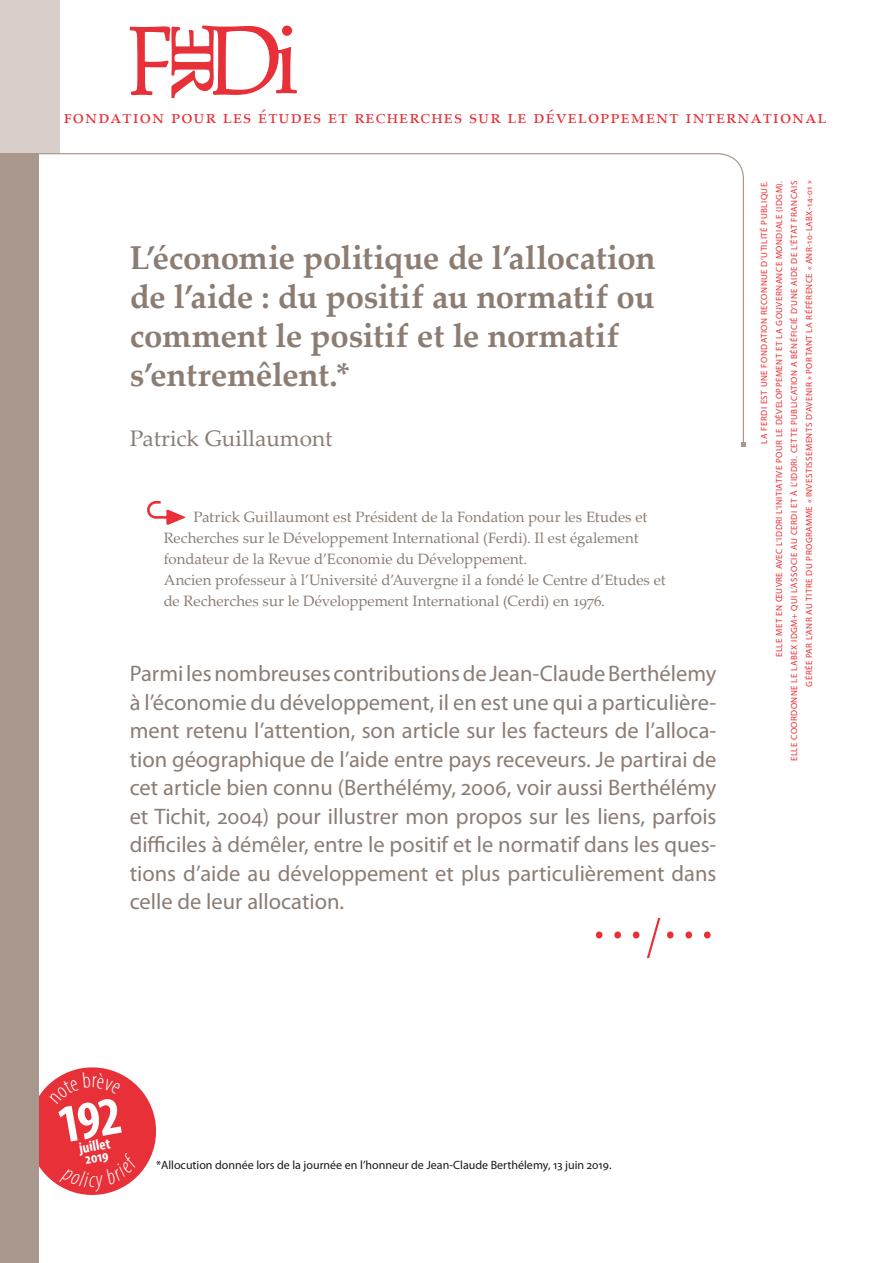
<style>
.page{position:relative;width:893px;height:1263px;background:#fff}
.page>*{position:absolute;margin:0;border:0;box-sizing:border-box;transform-origin:0 0}
.t1{font:55.5px "Myriad Pro";color:#e73037}
.t2{font:700 33px/39px "Palatino Linotype";letter-spacing:-.01em;color:#8c7d73}
.t3{font:22.5px/28.5px "Myriad Pro";color:#8c7d73;text-align:justify}
.t4{font:22.5px "Palatino Linotype";color:#8c7d73}
.t5{font:19.5px "Palatino Linotype";letter-spacing:.05em;color:#e73037}
.t6{font:15px/21px "Palatino Linotype";color:#8c7d73}
.t7{font:700 condensed 15px/12px "Myriad Pro";color:#fff}
.t8{font:12px "Myriad Pro";color:#181816}
.t9{font:9px/15px "Myriad Pro";letter-spacing:.05em;color:#e73037;text-align:right}
.s1{font-weight:300;font-stretch:condensed}
</style>
<div class="page">
<svg style="left:130px;top:25px;width:167px;height:73px"></svg>
<div style="left:0;top:0;width:60px;height:153px;background:#d8cfcb"></div>
<svg style="left:147px;top:501px;width:38px;height:24px"></svg>
<div style="left:0;top:153px;width:38px;height:1110px;background:#a7978c"></div>
<svg style="left:38px;top:153px;width:706px;height:293px"></svg>
<svg style="left:741px;top:442px;width:5px;height:5px"></svg>
<svg style="left:38px;top:1062px;width:119px;height:138px"></svg>
<p class="t5" style="left:64px;top:103px;width:764px">fondation pour les études et recherches sur le développement international</p>
<h2 class="t2" style="left:130px;top:237px;width:527px">L’économie politique de l’allocation de l’aide : du positif au normatif ou comment le positif et le normatif s’entremêlent.*</h2>
<p class="t4" style="left:130px;top:422px;width:204px">Patrick Guillaumont</p>
<p class="t6" style="left:164px;top:506px;width:504px;text-indent:30px">Patrick Guillaumont est Président de la Fondation pour les Etudes et Recherches sur le Développement International (Ferdi). Il est également fondateur de la Revue d’Economie du Développement.<br>Ancien professeur à l’Université d’Auvergne il a fondé le Centre d’Etudes et de Recherches sur le Développement International (Cerdi) en 1976.</p>
<p class="t3" style="left:130px;top:659px;width:588px">Parmi les nombreuses contributions de Jean-Claude Berthélemy à l’économie du développement, il en est une qui a particulière&shy;ment retenu l’attention, son article sur les facteurs de l’alloca&shy;tion géographique de l’aide entre pays receveurs. Je partirai de cet article bien connu (Berthélémy, 2006, voir aussi Berthélémy et Tichit, 2004) pour illustrer mon propos sur les liens, parfois difficiles à démêler, entre le positif et le normatif dans les ques&shy;tions d’aide au développement et plus particulièrement dans celle de leur allocation.</p>
<h1 class="t1" style="left:590px;top:885px;width:128px">…<span class="s1">/</span>…</h1>
<p class="t9" style="left:756px;top:761px;width:582px;rotate:-90deg">LA FERDI EST UNE FONDATION RECONNUE D’UTILITÉ PUBLIQUE.<br>ELLE MET EN ŒUVRE AVEC L’IDDRI L’INITIATIVE POUR LE DÉVELOPPEMENT ET LA GOUVERNANCE MONDIALE (IDGM).<br>ELLE COORDONNE LE LABEX IDGM+ QUI L’ASSOCIE AU CERDI ET À L’IDDRI. CETTE PUBLICATION A BÉNÉFICIÉ D’UNE AIDE DE L’ÉTAT FRANCAIS GÉRÉE PAR L’ANR AU TITRE DU PROGRAMME « INVESTISSEMENTS D’AVENIR » PORTANT LA RÉFÉRENCE « ANR-10-LABX-14-01 »</p>
<p class="t7" style="left:78px;top:1142px;width:33px;rotate:-10deg">juillet<br>2019</p>
<p class="t8" style="left:156px;top:1158px;width:457px">*Allocution donnée lors de la journée en l’honneur de Jean-Claude Berthélemy, 13 juin 2019.</p>
</div>
